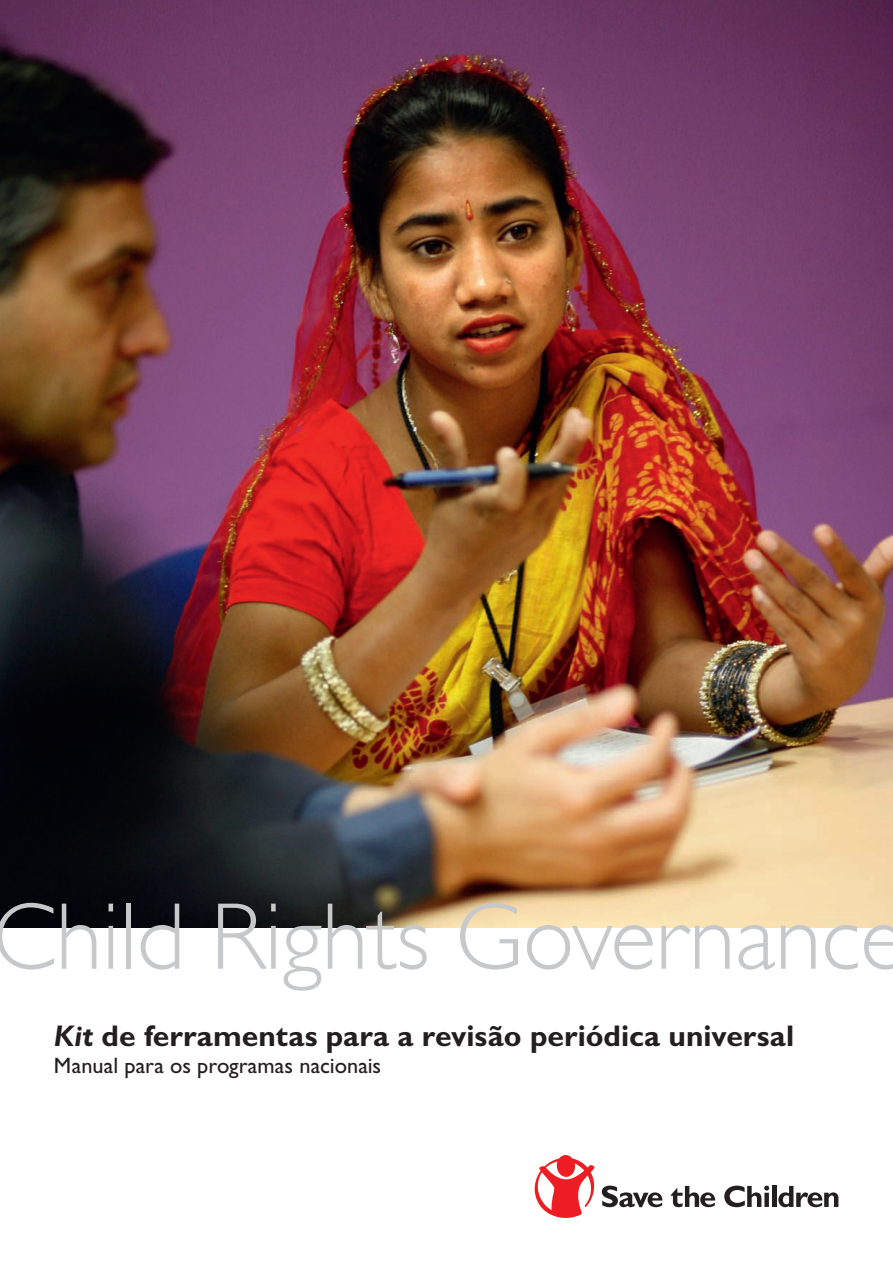
<style>
.page{position:relative;width:893px;height:1263px;background:#fff}
.page>*{position:absolute;margin:0;border:0;box-sizing:border-box;transform-origin:0 0}
.t1{font:300 95.4px "Gill Sans Std";letter-spacing:-.005em;color:#c7c8ca}
.t2{font:700 30px "Gill Sans Std";color:#231f20}
.t3{font:22.35px "Gill Sans Std";color:#231f20}
.s1{font-style:italic}
</style>
<div class="page">
<svg style="left:671px;top:1186px;width:44px;height:21px"></svg>
<svg style="left:724px;top:1185px;width:45px;height:22px"></svg>
<hr style="left:772px;top:1186px;width:4px;height:21px;background:#231f20">
<svg style="left:778px;top:1186px;width:60px;height:21px"></svg>
<svg style="left:534px;top:1155px;width:129px;height:63px"></svg>
<img style="left:0;top:0;width:893px;height:928px">
<h1 class="t1" style="left:-8px;top:883px;width:915px">Child Rights Governance</h1>
<p class="t2" style="left:54px;top:1018px;width:742px"><span class="s1">Kit</span> de ferramentas para a revisão periódica universal</p>
<p class="t3" style="left:54px;top:1053px;width:329px">Manual para os programas nacionais</p>
</div>
